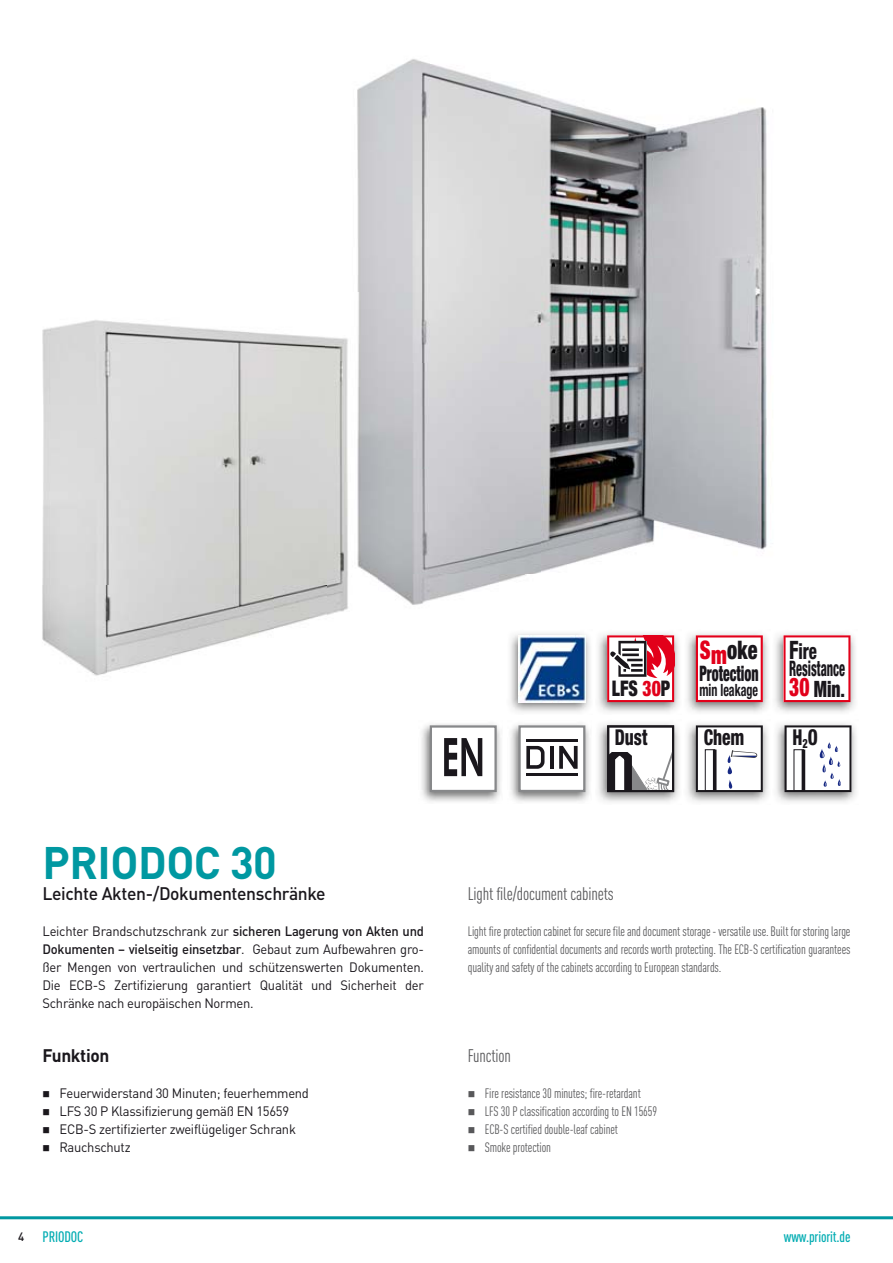
<style>
.page{position:relative;width:893px;height:1263px;background:#fff}
.page>*{position:absolute;margin:0;border:0;box-sizing:border-box;transform-origin:0 0}
.t1{font:700 45px "DINOT";letter-spacing:-.01em;color:#0098a1}
.t2{font:900 condensed 25.65px "Helvetica Neue LT Std";color:#e2001a;scale:.76 1}
.t3{font:900 condensed 25.5px "Helvetica Neue LT Std";letter-spacing:.01em;color:#1a171c;scale:.79 1}
.t4{font:900 condensed 22.5px "Helvetica Neue LT Std";color:#1a171c;scale:.78 1}
.t5{font:800 condensed 21.9px "Helvetica Neue LT Std";color:#1a171c;scale:.8 1}
.t6{font:800 condensed 21.9px "Helvetica Neue LT Std";color:#1a171c;scale:.77 1}
.t7{font:900 condensed 21.6px "Helvetica Neue LT Std";color:#1a171c;scale:.81 1}
.t8{font:800 condensed 21.3px "Helvetica Neue LT Std";color:#1a171c;scale:.58 1}
.t9{font:900 condensed 21.3px "Helvetica Neue LT Std";color:#1a171c;scale:.65 1}
.t10{font:500 18px "DINOT";letter-spacing:-.02em;color:#1a171c}
.t11{font:condensed 18px "DINOT";letter-spacing:-.01em;color:#58585a}
.t12{font:700 18px "DINOT";letter-spacing:-.02em;color:#1a171c;scale:.96 1}
.t13{font:condensed 18px "DINOT";letter-spacing:-.01em;color:#58585a;scale:.96 1}
.t14{font:700 condensed 16.95px "Helvetica Neue LT Std";color:#1a171c;scale:.71 1}
.t15{font:500 condensed 15px "DINOT";letter-spacing:-.01em;color:#00acb2}
.t16{font:13.5px/18px "DINOT";letter-spacing:-.02em;color:#1a171c;text-align:justify;scale:.96 1}
.t17{font:condensed 13.5px/18px "DINOT";letter-spacing:-.01em;color:#58585a;text-align:justify;scale:.96 1}
.s1{color:#e2001a}
.s2{font-size:25.35px}
.s3{font-size:15.9px}
.s4{font-weight:500}
.s5{font-stretch:normal;font-size:12px;color:#1a171c}
</style>
<div class="page">
<hr style="left:0;top:1216px;width:893px;height:3px;background:#0098a1">
<img style="left:687px;top:723px;width:81px;height:79px">
<svg style="left:696px;top:725px;width:67px;height:67px"></svg>
<img style="left:776px;top:723px;width:80px;height:79px">
<svg style="left:784px;top:725px;width:67px;height:67px"></svg>
<hr style="left:802px;top:750px;width:3px;height:41px;background:#1a171c">
<img style="left:598px;top:723px;width:81px;height:79px">
<svg style="left:603px;top:725px;width:72px;height:73px"></svg>
<div style="left:612px;top:745px;width:19px;height:6px;background:#fff"></div>
<img style="left:775px;top:633px;width:80px;height:80px">
<svg style="left:783px;top:635px;width:67px;height:67px"></svg>
<img style="left:687px;top:633px;width:81px;height:80px">
<svg style="left:696px;top:635px;width:67px;height:67px"></svg>
<img style="left:510px;top:724px;width:80px;height:78px">
<div style="left:520px;top:726px;width:64px;height:65px;background:#fff"></div>
<hr style="left:526px;top:739px;width:52px;height:3px;background:#1a171c">
<svg style="left:559px;top:746px;width:19px;height:23px"></svg>
<hr style="left:550px;top:746px;width:3px;height:23px;background:#1a171c">
<hr style="left:526px;top:773px;width:52px;height:3px;background:#1a171c">
<svg style="left:526px;top:746px;width:19px;height:23px"></svg>
<div style="left:518px;top:725px;width:67px;height:67px;border:2px solid #87888a"></div>
<img style="left:421px;top:724px;width:80px;height:78px">
<div style="left:431px;top:726px;width:65px;height:65px;background:#fff"></div>
<div style="left:430px;top:725px;width:67px;height:67px;border:2px solid #87888a"></div>
<svg style="left:444px;top:738px;width:38px;height:38px"></svg>
<img style="left:510px;top:633px;width:80px;height:79px">
<img style="left:518px;top:635px;width:67px;height:67px">
<img style="left:357px;top:59px;width:382px;height:305px">
<img style="left:739px;top:107px;width:28px;height:443px">
<img style="left:377px;top:364px;width:362px;height:211px">
<img style="left:377px;top:575px;width:149px;height:30px">
<img style="left:42px;top:320px;width:302px;height:356px">
<img style="left:344px;top:293px;width:33px;height:317px">
<img style="left:598px;top:633px;width:81px;height:79px">
<svg style="left:607px;top:635px;width:67px;height:67px"></svg>
<h3 class="t7" style="left:612px;top:676px;width:73px">LFS <span class="s1">30</span>P</h3>
<h3 class="t3" style="left:700px;top:635px;width:74px"><span class="s1">Sm</span>oke</h3>
<h3 class="t9" style="left:699px;top:661px;width:92px">Protection</h3>
<p class="t14" style="left:699px;top:680px;width:84px">min leakage</p>
<h3 class="t6" style="left:789px;top:638px;width:38px"><span class="s2">F</span>ire</h3>
<h3 class="t8" style="left:789px;top:656px;width:98px">Resistance</h3>
<h3 class="t4" style="left:814px;top:675px;width:42px">Min<span class="s3">.</span></h3>
<h2 class="t2" style="left:789px;top:672px;width:28px">30</h2>
<h3 class="t5" style="left:615px;top:725px;width:42px">Dust</h3>
<h3 class="t5" style="left:704px;top:725px;width:53px">Chem</h3>
<h3 class="t5" style="left:792px;top:725px;width:33px">H<sub>2</sub>O</h3>
<h1 class="t1" style="left:43px;top:846px;width:236px">PRIODOC 30</h1>
<h3 class="t10" style="left:43px;top:887px;width:284px">Leichte Akten-/Dokumentenschränke</h3>
<p class="t16" style="left:43px;top:924px;width:399px">Leichter Brandschutzschrank zur <span class="s4">sicheren Lagerung von Akten und Dokumenten – vielseitig einsetzbar</span>. Gebaut zum Aufbewahren gro&shy;ßer Mengen von vertraulichen und schützenswerten Dokumenten.<br>Die ECB-S Zertifizierung garantiert Qualität und Sicherheit der Schränke nach europäischen Normen.</p>
<p class="t17" style="left:468px;top:924px;width:400px">Light fire protection cabinet for secure file and document storage - versatile use. Built for storing large amounts of confidential documents and records worth protecting. The ECB-S certification guarantees quality and safety of the cabinets according to European standards.</p>
<h3 class="t11" style="left:468px;top:887px;width:147px">Light file/document cabinets</h3>
<h3 class="t12" style="left:43px;top:1049px;width:71px">Funktion</h3>
<h3 class="t13" style="left:468px;top:1049px;width:46px">Function</h3>
<p class="t16" style="left:43px;top:1086px;width:279px">■ Feuerwiderstand 30 Minuten; feuerhemmend</p>
<p class="t16" style="left:43px;top:1104px;width:258px">■ LFS 30 P Klassifizierung gemäß EN 15659</p>
<p class="t16" style="left:43px;top:1122px;width:265px">■ ECB-S zertifizierter zweiflügeliger Schrank</p>
<p class="t16" style="left:43px;top:1140px;width:93px">■ Rauchschutz</p>
<p class="t17" style="left:468px;top:1086px;width:182px">■ Fire resistance 30 minutes; fire-retardant</p>
<p class="t17" style="left:468px;top:1104px;width:199px">■ LFS 30 P classification according to EN 15659</p>
<p class="t17" style="left:468px;top:1122px;width:158px">■ ECB-S certified double-leaf cabinet</p>
<p class="t17" style="left:468px;top:1140px;width:88px">■ Smoke protection</p>
<p class="t15" style="left:18px;top:1231px;width:67px"><span class="s5">4</span> PRIODOC</p>
<p class="t15" style="left:784px;top:1231px;width:68px">www.priorit.de</p>
</div>
